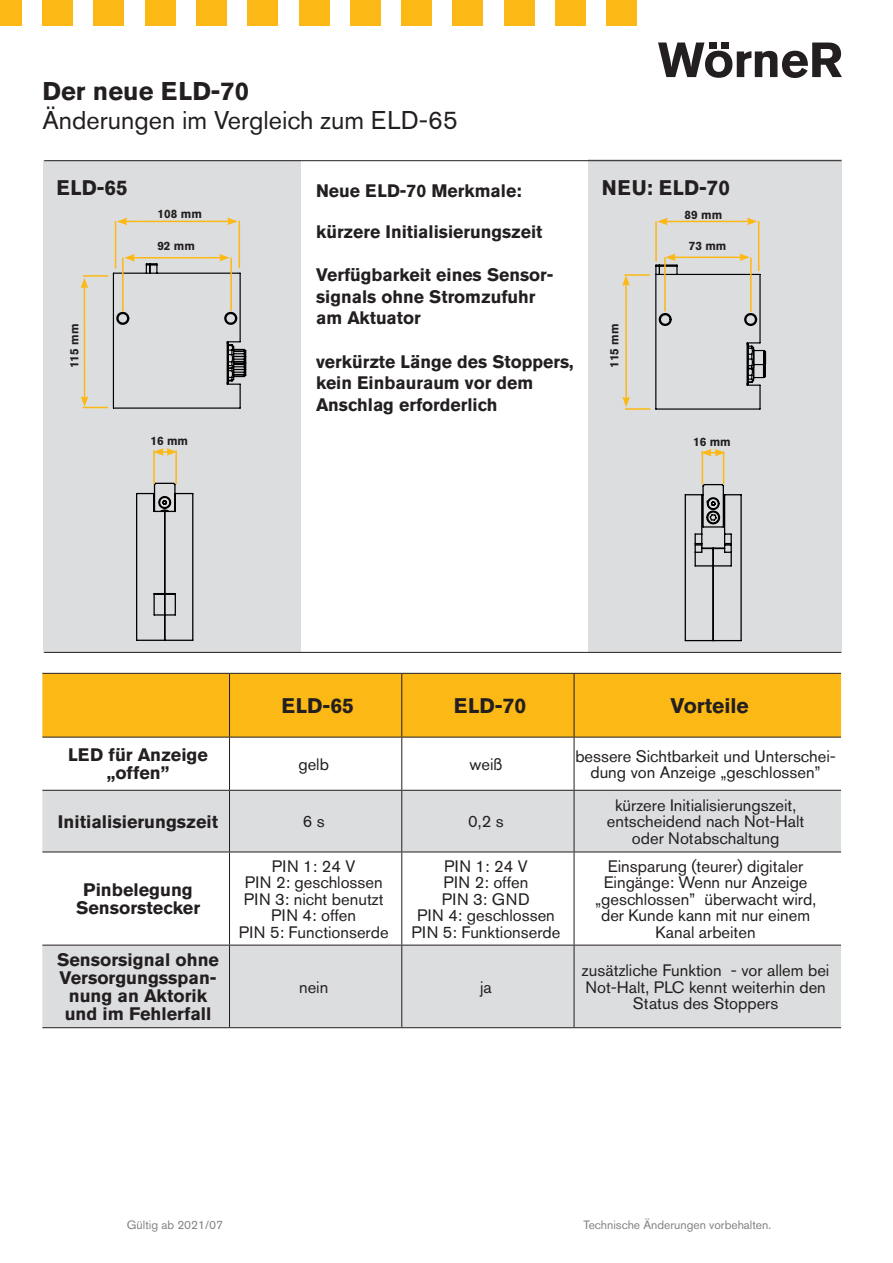
<style>
.page{position:relative;width:893px;height:1263px;background:#fff}
.page>*{position:absolute;margin:0;border:0;box-sizing:border-box;transform-origin:0 0}
.Zeichnungen_Head{font:25.5px "Akzidenz Grotesk BE";color:#231f20}
.Zeichnungen_Head-2{font:700 25.5px "Akzidenz Grotesk BE";color:#231f20}
.Tabelle-head-Zubehör{font:700 21px "Akzidenz Grotesk BE";color:#231f20}
.Tabelle_GS_links{font:700 18px/18px "Akzidenz Grotesk BE";color:#231f20;text-align:center}
.Tabelle_GS_links-2{font:16.5px/16.5px "Akzidenz Grotesk BE";color:#231f20;text-align:center}
.t1{font:12px "Akzidenz Grotesk BE";color:#808285}
.t2{font:700 12px "Akzidenz Grotesk BE";color:#231f20}
</style>
<div class="page">
<svg style="left:658px;top:43px;width:184px;height:35px"></svg>
<div style="left:0;top:0;width:21px;height:26px;background:#fcb814"></div>
<div style="left:43px;top:0;width:30px;height:26px;background:#fcb814"></div>
<div style="left:94px;top:0;width:30px;height:26px;background:#fcb814"></div>
<div style="left:145px;top:0;width:30px;height:26px;background:#fcb814"></div>
<div style="left:196px;top:0;width:30px;height:26px;background:#fcb814"></div>
<div style="left:248px;top:0;width:30px;height:26px;background:#fcb814"></div>
<div style="left:299px;top:0;width:30px;height:26px;background:#fcb814"></div>
<div style="left:350px;top:0;width:30px;height:26px;background:#fcb814"></div>
<div style="left:402px;top:0;width:30px;height:26px;background:#fcb814"></div>
<div style="left:453px;top:0;width:30px;height:26px;background:#fcb814"></div>
<div style="left:504px;top:0;width:30px;height:26px;background:#fcb814"></div>
<div style="left:555px;top:0;width:30px;height:26px;background:#fcb814"></div>
<div style="left:607px;top:0;width:30px;height:26px;background:#fcb814"></div>
<div style="left:588px;top:160px;width:253px;height:492px;background:#dcdddf"></div>
<div style="left:43px;top:160px;width:257px;height:493px;background:#dcdddf"></div>
<hr style="left:44px;top:160px;width:797px;height:1px;background:#231f20">
<hr style="left:44px;top:652px;width:797px;height:1px;background:#231f20">
<hr style="left:115px;top:221px;width:1px;height:48px;background:#fcb814">
<hr style="left:125px;top:221px;width:105px;height:1px;background:#fcb814">
<svg style="left:227px;top:218px;width:11px;height:7px"></svg>
<svg style="left:117px;top:218px;width:10px;height:7px"></svg>
<hr style="left:239px;top:221px;width:1px;height:47px;background:#fcb814">
<svg style="left:136px;top:482px;width:58px;height:159px"></svg>
<svg style="left:684px;top:483px;width:58px;height:159px"></svg>
<hr style="left:153px;top:450px;width:2px;height:34px;background:#fcb814">
<svg style="left:153px;top:448px;width:22px;height:8px"></svg>
<svg style="left:701px;top:449px;width:24px;height:7px"></svg>
<hr style="left:702px;top:451px;width:1px;height:33px;background:#fcb814">
<hr style="left:655px;top:221px;width:2px;height:40px;background:#fcb814">
<hr style="left:665px;top:221px;width:84px;height:1px;background:#fcb814">
<svg style="left:747px;top:218px;width:10px;height:7px"></svg>
<svg style="left:657px;top:218px;width:11px;height:7px"></svg>
<hr style="left:758px;top:221px;width:1px;height:50px;background:#fcb814">
<svg style="left:655px;top:253px;width:112px;height:157px"></svg>
<hr style="left:664px;top:257px;width:2px;height:54px;background:#fcb814">
<hr style="left:750px;top:258px;width:2px;height:54px;background:#fcb814">
<hr style="left:723px;top:451px;width:1px;height:33px;background:#fcb814">
<hr style="left:175px;top:450px;width:2px;height:34px;background:#fcb814">
<svg style="left:81px;top:254px;width:166px;height:155px"></svg>
<hr style="left:625px;top:283px;width:2px;height:116px;background:#fcb814">
<svg style="left:622px;top:397px;width:8px;height:10px"></svg>
<svg style="left:622px;top:276px;width:8px;height:10px"></svg>
<hr style="left:624px;top:274px;width:26px;height:2px;background:#fcb814">
<hr style="left:625px;top:408px;width:25px;height:2px;background:#fcb814">
<div style="left:42px;top:674px;width:799px;height:63px;background:#fcb814"></div>
<svg style="left:42px;top:791px;width:799px;height:236px;fill:#dcdddf"></svg>
<hr style="left:230px;top:790px;width:172px;height:1px;background:#231f20">
<hr style="left:230px;top:852px;width:172px;height:1px;background:#231f20">
<hr style="left:230px;top:945px;width:172px;height:1px;background:#231f20">
<hr style="left:230px;top:1027px;width:172px;height:1px;background:#231f20">
<hr style="left:230px;top:673px;width:172px;height:1px;background:#231f20">
<hr style="left:230px;top:737px;width:172px;height:1px;background:#231f20">
<hr style="left:229px;top:791px;width:1px;height:61px;background:#231f20">
<hr style="left:42px;top:673px;width:188px;height:1px;background:#231f20">
<hr style="left:229px;top:674px;width:1px;height:63px;background:#231f20">
<hr style="left:42px;top:737px;width:188px;height:1px;background:#231f20">
<hr style="left:574px;top:673px;width:267px;height:1px;background:#231f20">
<hr style="left:574px;top:737px;width:267px;height:1px;background:#231f20">
<hr style="left:229px;top:737px;width:1px;height:53px;background:#231f20">
<hr style="left:42px;top:790px;width:188px;height:1px;background:#231f20">
<hr style="left:42px;top:852px;width:188px;height:1px;background:#231f20">
<hr style="left:229px;top:852px;width:1px;height:93px;background:#231f20">
<hr style="left:229px;top:945px;width:1px;height:82px;background:#231f20">
<hr style="left:42px;top:945px;width:188px;height:1px;background:#231f20">
<hr style="left:42px;top:1027px;width:188px;height:1px;background:#231f20">
<hr style="left:574px;top:790px;width:267px;height:1px;background:#231f20">
<hr style="left:574px;top:852px;width:267px;height:1px;background:#231f20">
<hr style="left:574px;top:945px;width:267px;height:1px;background:#231f20">
<hr style="left:574px;top:1027px;width:267px;height:1px;background:#231f20">
<hr style="left:402px;top:673px;width:172px;height:1px;background:#231f20">
<hr style="left:401px;top:674px;width:1px;height:63px;background:#231f20">
<hr style="left:574px;top:674px;width:1px;height:63px;background:#231f20">
<hr style="left:402px;top:737px;width:172px;height:1px;background:#231f20">
<hr style="left:401px;top:737px;width:1px;height:53px;background:#231f20">
<hr style="left:574px;top:737px;width:1px;height:53px;background:#231f20">
<hr style="left:402px;top:790px;width:172px;height:1px;background:#231f20">
<hr style="left:401px;top:791px;width:1px;height:61px;background:#231f20">
<hr style="left:574px;top:791px;width:1px;height:61px;background:#231f20">
<hr style="left:402px;top:852px;width:172px;height:1px;background:#231f20">
<hr style="left:401px;top:852px;width:1px;height:93px;background:#231f20">
<hr style="left:574px;top:852px;width:1px;height:93px;background:#231f20">
<hr style="left:402px;top:945px;width:172px;height:1px;background:#231f20">
<hr style="left:401px;top:945px;width:1px;height:82px;background:#231f20">
<hr style="left:574px;top:945px;width:1px;height:82px;background:#231f20">
<hr style="left:402px;top:1027px;width:172px;height:1px;background:#231f20">
<p class="Zeichnungen_Head-2" style="left:43px;top:76px;width:208px">Der neue ELD-70</p>
<p class="Zeichnungen_Head" style="left:43px;top:105px;width:417px">Änderungen im Vergleich zum ELD-65</p>
<p class="Tabelle-head-Zubehör" style="left:56px;top:175px;width:73px">ELD-65</p>
<p class="Tabelle-head-Zubehör" style="left:602px;top:175px;width:130px">NEU: ELD-70</p>
<p class="Tabelle_GS_links" style="left:316px;top:181px;width:207px">Neue ELD-70 Merkmale:</p>
<p class="Tabelle_GS_links" style="left:316px;top:223px;width:228px">kürzere Initialisierungszeit</p>
<p class="Tabelle_GS_links" style="left:316px;top:264px;width:239px;line-height:21.6px;text-align:left">Verfügbarkeit eines Sensor&shy;signals ohne Stromzufuhr am Aktuator</p>
<p class="Tabelle_GS_links" style="left:316px;top:351px;width:259px;line-height:21.6px;text-align:left">verkürzte Länge des Stoppers, kein Einbauraum vor dem<br>Anschlag erforderlich</p>
<p class="t2" style="left:158px;top:207px;width:46px">108 mm</p>
<p class="t2" style="left:157px;top:239px;width:39px">92 mm</p>
<p class="t2" style="left:684px;top:208px;width:39px">89 mm</p>
<p class="t2" style="left:689px;top:239px;width:39px">73 mm</p>
<p class="t2" style="left:67px;top:368px;width:46px;rotate:-90deg">115 mm</p>
<p class="t2" style="left:607px;top:368px;width:46px;rotate:-90deg">115 mm</p>
<p class="t2" style="left:150px;top:434px;width:39px">16 mm</p>
<p class="t2" style="left:693px;top:435px;width:39px">16 mm</p>
<p class="Tabelle_GS_links" style="left:68px;top:746px;width:141px">LED für Anzeige</p>
<p class="Tabelle_GS_links" style="left:107px;top:764px;width:64px">„offen”</p>
<p class="Tabelle-head-Zubehör" style="left:281px;top:694px;width:74px">ELD-65</p>
<p class="Tabelle-head-Zubehör" style="left:454px;top:694px;width:74px">ELD-70</p>
<p class="Tabelle-head-Zubehör" style="left:670px;top:694px;width:80px">Vorteile</p>
<p class="Tabelle_GS_links-2" style="left:298px;top:756px;width:32px">gelb</p>
<p class="Tabelle_GS_links-2" style="left:469px;top:756px;width:34px">weiß</p>
<p class="Tabelle_GS_links-2" style="left:575px;top:747px;width:262px">bessere Sichtbarkeit und Unterschei&shy;dung von Anzeige „geschlossen”</p>
<p class="Tabelle_GS_links" style="left:58px;top:813px;width:162px">Initialisierungszeit</p>
<p class="Tabelle_GS_links-2" style="left:303px;top:813px;width:23px">6 s</p>
<p class="Tabelle_GS_links-2" style="left:468px;top:813px;width:37px">0,2 s</p>
<p class="Tabelle_GS_links-2" style="left:607px;top:797px;width:199px">kürzere Initialisierungszeit, entscheidend nach Not-Halt oder Notabschaltung</p>
<p class="Tabelle_GS_links" style="left:76px;top:881px;width:126px">Pinbelegung<br>Sensorstecker</p>
<p class="Tabelle_GS_links" style="left:57px;top:951px;width:163px">Sensorsignal ohne<br>Versorgungsspan&shy;nung an Aktorik und im Fehlerfall</p>
<p class="Tabelle_GS_links-2" style="left:245px;top:858px;width:139px">PIN 1: 24 V<br>PIN 2: geschlossen</p>
<p class="Tabelle_GS_links-2" style="left:239px;top:891px;width:151px">PIN 3: nicht benutzt<br>PIN 4: offen<br>PIN 5: Functionserde</p>
<p class="Tabelle_GS_links-2" style="left:412px;top:858px;width:150px">PIN 1: 24 V<br>PIN 2: offen<br>PIN 3: GND<br>PIN 4: geschlossen<br>PIN 5: Funktionserde</p>
<p class="Tabelle_GS_links-2" style="left:595px;top:858px;width:223px">Einsparung (teurer) digitaler<br>Eingänge: Wenn nur Anzeige „geschlossen” überwacht wird, der Kunde kann mit nur einem<br>Kanal arbeiten</p>
<p class="Tabelle_GS_links-2" style="left:299px;top:978px;width:31px">nein</p>
<p class="Tabelle_GS_links-2" style="left:480px;top:978px;width:13px">ja</p>
<p class="Tabelle_GS_links-2" style="left:582px;top:962px;width:249px">zusätzliche Funktion - vor allem bei<br>Not-Halt, PLC kennt weiterhin den<br>Status des Stoppers</p>
<p class="t1" style="left:127px;top:1217px;width:98px">Gültig ab 2021/07</p>
<p class="t1" style="left:583px;top:1217px;width:189px">Technische Änderungen vorbehalten.</p>
</div>
